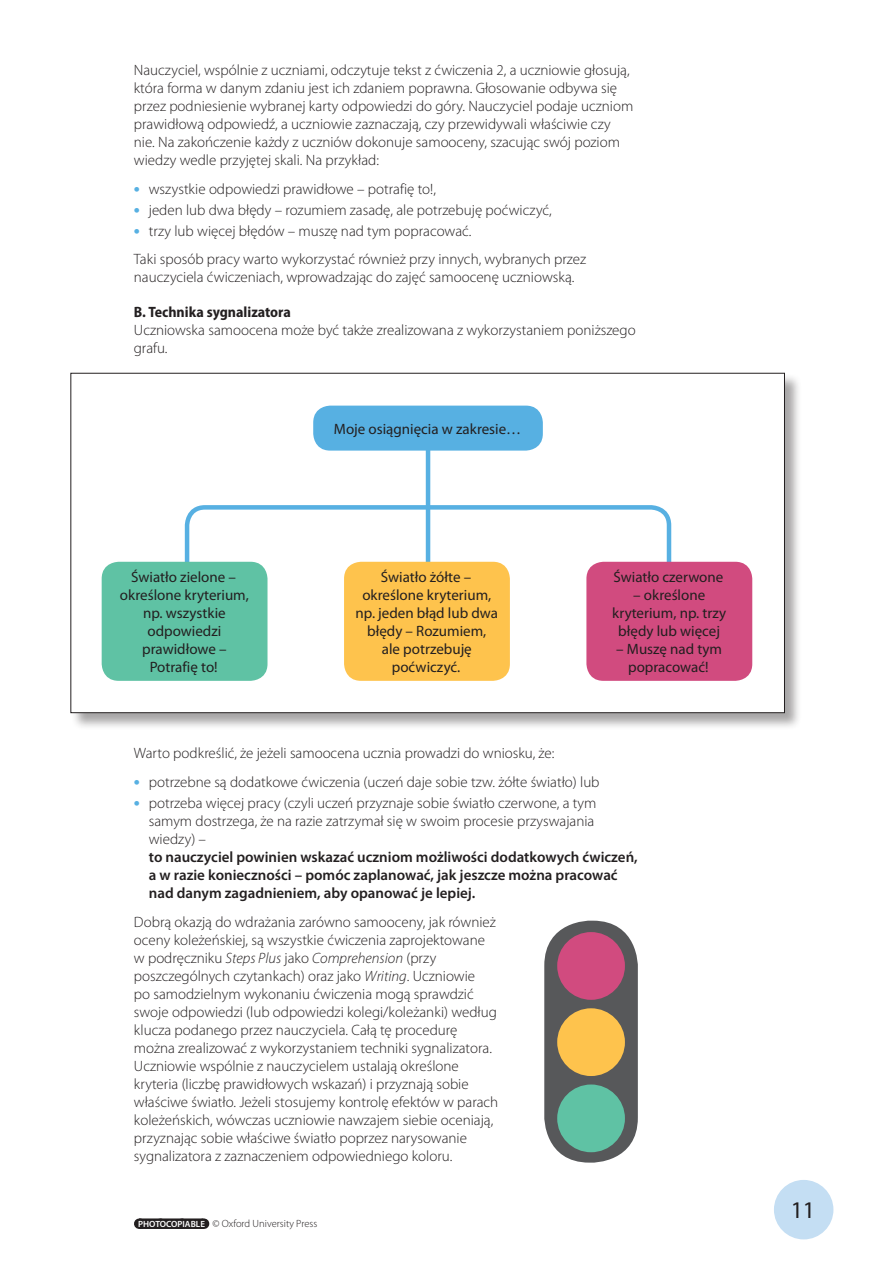
<style>
.page{position:relative;width:893px;height:1263px;background:#fff}
.page>*{position:absolute;margin:0;border:0;box-sizing:border-box;transform-origin:0 0}
.t1{font:24px "Myriad Pro";color:#231f20}
.t2{font:300 15px/18px "Myriad Pro";color:#231f20}
.t3{font:15px/18px "Myriad Pro";color:#231f20;text-align:center}
.t4{font:600 15px/18px "Myriad Pro";color:#231f20}
.t5{font:700 semi-condensed 15px "Myriad Pro";color:#231f20}
.t6{font:300 10.5px "Myriad Pro";color:#231f20}
.s1{font-weight:700;font-size:18px;color:#57b0e2}
.s2{font-style:italic}
.s3{font-weight:600;font-size:9px;color:#fff}
</style>
<div class="page">
<div style="left:774px;top:1180px;width:59px;height:59px;background:#c4def3;border-radius:50%"></div>
<div style="left:139px;top:1218px;width:64px;height:11px;background:#231f20"></div>
<div style="left:71px;top:373px;width:731px;height:357px;background:#231f20;opacity:.4"></div>
<div style="left:71px;top:373px;width:713px;height:340px;background:#fff"></div>
<svg style="left:183px;top:503px;width:490px;height:72px"></svg>
<hr style="left:426px;top:446px;width:4px;height:152px;background:#57b0e2">
<div style="left:102px;top:562px;width:165px;height:119px;background:#5fc2a4;border-radius:17px"></div>
<div style="left:344px;top:562px;width:166px;height:119px;background:#fec34d;border-radius:17px"></div>
<div style="left:313px;top:406px;width:230px;height:45px;background:#57b0e2;border-radius:17px"></div>
<div style="left:586px;top:562px;width:166px;height:119px;background:#d14b7f;border-radius:17px"></div>
<div style="left:544px;top:921px;width:94px;height:241px;background:#57585a;border-radius:45px"></div>
<div style="left:557px;top:932px;width:68px;height:68px;background:#d14b7f;border-radius:50%"></div>
<div style="left:557px;top:1008px;width:68px;height:68px;background:#fec34d;border-radius:50%"></div>
<div style="left:557px;top:1084px;width:68px;height:68px;background:#5fc2a4;border-radius:50%"></div>
<p class="t2" style="left:134px;top:61px;width:501px">Nauczyciel, wspólnie z uczniami, odczytuje tekst z ćwiczenia 2, a uczniowie głosują, która forma w danym zdaniu jest ich zdaniem poprawna. Głosowanie odbywa się przez podniesienie wybranej karty odpowiedzi do góry. Nauczyciel podaje uczniom prawidłową odpowiedź, a uczniowie zaznaczają, czy przewidywali właściwie czy nie. Na zakończenie każdy z uczniów dokonuje samooceny, szacując swój poziom wiedzy wedle przyjętej skali. Na przykład:</p>
<p class="t2" style="left:134px;top:180px;width:303px"><span class="s1">•</span> wszystkie odpowiedzi prawidłowe – potrafię to!,</p>
<p class="t2" style="left:134px;top:200px;width:419px"><span class="s1">•</span> jeden lub dwa błędy – rozumiem zasadę, ale potrzebuję poćwiczyć,</p>
<p class="t2" style="left:134px;top:216px;width:454px;line-height:28.7px"><span class="s1">•</span> trzy lub więcej błędów – muszę nad tym popracować.<br>Taki sposób pracy warto wykorzystać również przy innych, wybranych przez</p>
<p class="t2" style="left:134px;top:268px;width:442px">nauczyciela ćwiczeniach, wprowadzając do zajęć samoocenę uczniowską.</p>
<p class="t5" style="left:134px;top:303px;width:158px">B. Technika sygnalizatora</p>
<p class="t2" style="left:134px;top:321px;width:503px">Uczniowska samoocena może być także zrealizowana z wykorzystaniem poniższego grafu.</p>
<p class="t3" style="left:334px;top:419px;width:189px">Moje osiągnięcia w zakresie…</p>
<p class="t3" style="left:120px;top:567px;width:130px">Światło zielone – określone kryterium, np. wszystkie odpowiedzi prawidłowe –<br>Potrafię to!</p>
<p class="t3" style="left:355px;top:567px;width:144px">Światło żółte – określone kryterium, np. jeden błąd lub dwa błędy – Rozumiem,<br>ale potrzebuję poćwiczyć.</p>
<p class="t3" style="left:613px;top:567px;width:111px">Światło czerwone</p>
<p class="t3" style="left:612px;top:585px;width:116px">– określone kryterium, np. trzy błędy lub więcej</p>
<p class="t3" style="left:616px;top:639px;width:107px">– Muszę nad tym popracować!</p>
<p class="t2" style="left:134px;top:744px;width:422px">Warto podkreślić, że jeżeli samoocena ucznia prowadzi do wniosku, że:</p>
<p class="t2" style="left:134px;top:773px;width:467px"><span class="s1">•</span> potrzebne są dodatkowe ćwiczenia (uczeń daje sobie tzw. żółte światło) lub</p>
<p class="t2" style="left:149px;top:794px;width:449px;text-indent:-15px"><span class="s1">•</span> potrzeba więcej pracy (czyli uczeń przyznaje sobie światło czerwone, a tym samym dostrzega, że na razie zatrzymał się w swoim procesie przyswajania wiedzy) –</p>
<p class="t4" style="left:149px;top:847px;width:490px">to nauczyciel powinien wskazać uczniom możliwości dodatkowych ćwiczeń, a w razie konieczności – pomóc zaplanować, jak jeszcze można pracować nad danym zagadnieniem, aby opanować je lepiej.</p>
<p class="t2" style="left:134px;top:912px;width:366px">Dobrą okazją do wdrażania zarówno samooceny, jak również oceny koleżeńskiej, są wszystkie ćwiczenia zaprojektowane w podręczniku <span class="s2">Steps Plus</span> jako <span class="s2">Comprehension</span> (przy poszczególnych czytankach) oraz jako <span class="s2">Writing</span>. Uczniowie<br>po samodzielnym wykonaniu ćwiczenia mogą sprawdzić swoje odpowiedzi (lub odpowiedzi kolegi/koleżanki) według klucza podanego przez nauczyciela. Całą tę procedurę można zrealizować z wykorzystaniem techniki sygnalizatora.<br>Uczniowie wspólnie z nauczycielem ustalają określone kryteria (liczbę prawidłowych wskazań) i przyznają sobie właściwe światło. Jeżeli stosujemy kontrolę efektów w parach koleżeńskich, wówczas uczniowie nawzajem siebie oceniają, przyznając sobie właściwe światło poprzez narysowanie sygnalizatora z zaznaczeniem odpowiedniego koloru.</p>
<p class="t6" style="left:138px;top:1217px;width:181px"><span class="s3">PHOTOCOPIABLE</span> © Oxford University Press</p>
<h1 class="t1" style="left:791px;top:1195px;width:26px">11</h1>
</div>
